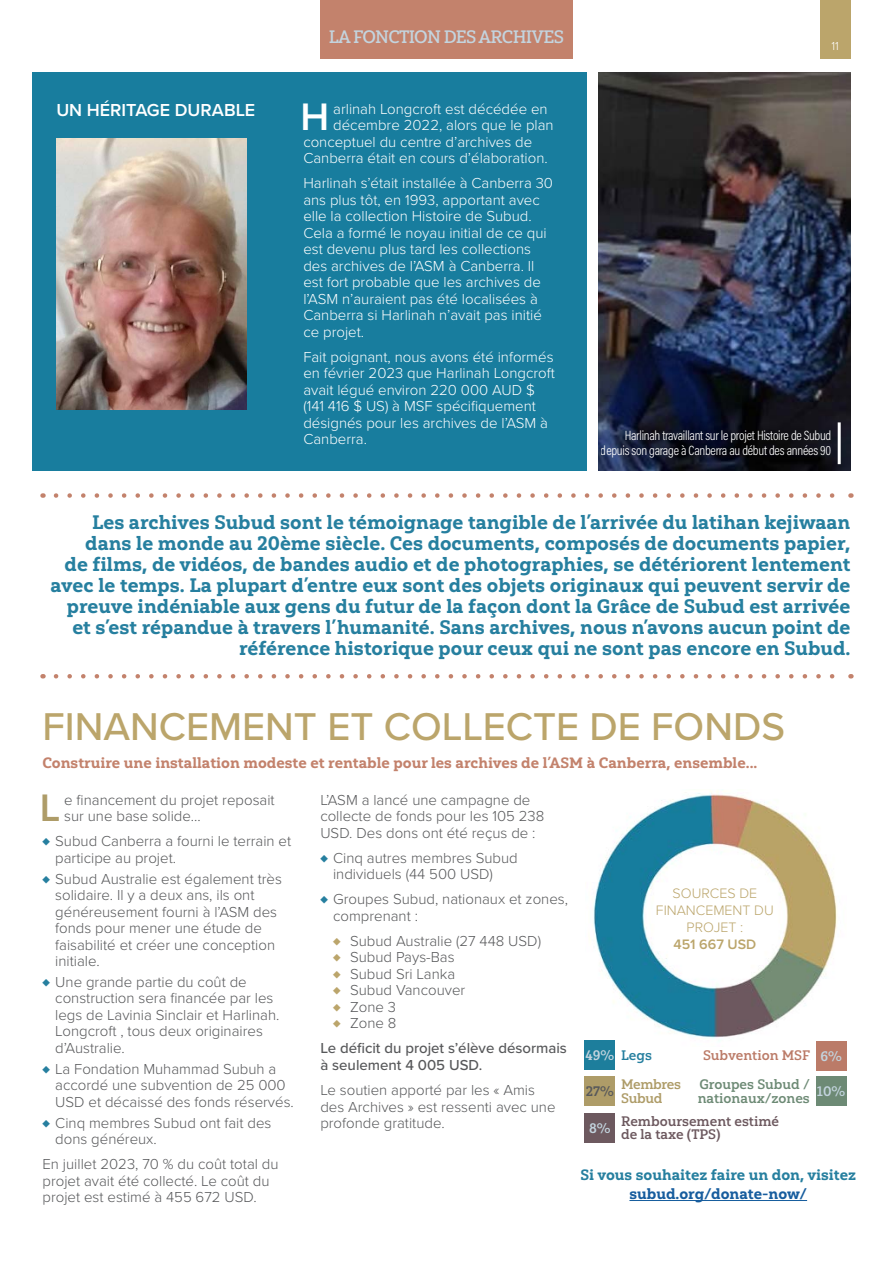
<style>
.page{position:relative;width:893px;height:1263px;background:#fff}
.page>*{position:absolute;margin:0;border:0;box-sizing:border-box;transform-origin:0 0}
.t1{font:500 40.2px "Proxima Nova";color:#bba56b}
.Drop_cap_text{font:600 39.75px "Proxima Nova";color:#ae9c68}
.Drop_cap_text-2{font:600 39.75px "Proxima Nova";color:#fff}
.Pull_out_text{font:19.5px/21px "Yorkten Slab Nor Ex B";color:#267f9f;text-align:right}
.t2{font:18px "Yorkten Slab Nor Med";letter-spacing:-.04em;color:#c3d4de}
.Subheading{font:600 18px "Proxima Nova";color:#fff}
.Body_text{font:300 15px/16.5px "Proxima Nova";color:#57585a}
.Body_text-2{font:300 15px/16.5px "Proxima Nova";color:#fff}
.Drop_cap_text-3{font:300 15px "Proxima Nova";color:#fff}
.Pull_out_text-2{font:15px "Yorkten Slab Nor Ex B";color:#c3826c}
.Pull_out_text-3{font:15px/19.5px "Yorkten Slab Nor Ex B";color:#267f9f;text-align:center}
.Body_text-3{font:500 15px/16.5px "Proxima Nova";color:#57585a}
.Drop_cap_text-4{font:300 15px/16.5px "Proxima Nova";color:#57585a}
.t3{font:300 14.25px/17.1px "Proxima Nova";color:#bba56b;text-align:center}
.t4{font:13.8px/13.5px "Yorkten Slab Nor Dem";color:#6d595f}
.t5{font:13.8px "Yorkten Slab Nor Dem";color:#6d8a75}
.t6{font:13.8px "Yorkten Slab Nor Dem";color:#bb7b68}
.t7{font:13.8px/13.5px "Yorkten Slab Nor Dem";letter-spacing:-.02em;color:#ae9c68}
.t8{font:13.8px "Yorkten Slab Nor Dem";color:#c3d4de}
.t9{font:13.8px "Yorkten Slab Nor Dem";color:#267f9f}
.t10{font:13.8px "Yorkten Slab Nor Dem";color:#57585a}
.t11{font:300 13.5px/15px "Acumin Pro Cond";letter-spacing:-.02em;color:#fff;text-align:right}
.t12{font:300 12px "Proxima Nova";color:#fff}
.s1{color:#267f9f}
.s2{color:#bba56b}
.s3{font-weight:600}
.s4{color:#175d9e}
</style>
<div class="page">
<img style="left:589px;top:791px;width:257px;height:251px">
<div style="left:32px;top:72px;width:555px;height:399px;background:#187d9e"></div>
<div style="left:320px;top:0;width:253px;height:58px;background:#c3826c"></div>
<img style="left:56px;top:138px;width:191px;height:272px">
<img style="left:598px;top:72px;width:252px;height:399px">
<svg style="left:56px;top:493px;width:779px;height:5px"></svg>
<svg style="left:56px;top:674px;width:779px;height:4px"></svg>
<div style="left:585px;top:1040px;width:30px;height:30px;background:#1d7e9c"></div>
<div style="left:585px;top:1076px;width:30px;height:29px;background:#ae9c68"></div>
<div style="left:816px;top:1042px;width:30px;height:29px;background:#bb7b68"></div>
<div style="left:816px;top:1076px;width:30px;height:29px;background:#6d8a75"></div>
<div style="left:585px;top:1113px;width:30px;height:29px;background:#6d595f"></div>
<hr style="left:629px;top:1200px;width:178px;height:1px;background:#175d9e">
<hr style="left:838px;top:422px;width:3px;height:42px;background:#fff">
<div style="left:820px;top:0;width:30px;height:58px;background:#bba56b"></div>
<p class="Subheading" style="left:56px;top:97px;width:201px">UN HÉRITAGE DURABLE</p>
<p class="t2" style="left:329px;top:25px;width:237px">LA FONCTION DES ARCHIVES</p>
<p class="Drop_cap_text-2" style="left:300px;top:88px;width:30px">H</p>
<p class="Drop_cap_text-3" style="left:333px;top:98px;width:216px">arlinah Longcroft est décédée en</p>
<p class="Drop_cap_text-3" style="left:333px;top:114px;width:222px">décembre 2022, alors que le plan</p>
<p class="Drop_cap_text-3" style="left:303px;top:131px;width:230px">conceptuel du centre d’archives de</p>
<p class="Drop_cap_text-3" style="left:303px;top:147px;width:246px">Canberra était en cours d’élaboration.</p>
<p class="Body_text-2" style="left:303px;top:174px;width:251px">Harlinah s’était installée à Canberra 30 ans plus tôt, en 1993, apportant avec elle la collection Histoire de Subud.<br>Cela a formé le noyau initial de ce qui est devenu plus tard les collections des archives de l’ASM à Canberra. Il est fort probable que les archives de l’ASM n’auraient pas été localisées à Canberra si Harlinah n’avait pas initié ce projet.</p>
<p class="Body_text-2" style="left:303px;top:348px;width:253px">Fait poignant, nous avons été informés en février 2023 que Harlinah Longcroft avait légué environ 220 000 AUD $ (141 416 $ US) à MSF spécifiquement désignés pour les archives de l’ASM à<br>Canberra.</p>
<p class="t12" style="left:831px;top:37px;width:9px">11</p>
<p class="t11" style="left:601px;top:428px;width:232px">Harlinah travaillant sur le projet Histoire de Subud depuis son garage à Canberra au début des années 90</p>
<p class="Pull_out_text" style="left:51px;top:511px;width:801px">Les archives Subud sont le témoignage tangible de l’arrivée du latihan kejiwaan dans le monde au 20ème siècle. Ces documents, composés de documents papier,<br>de films, de vidéos, de bandes audio et de photographies, se détériorent lentement avec le temps. La plupart d’entre eux sont des objets originaux qui peuvent servir de preuve indéniable aux gens du futur de la façon dont la Grâce de Subud est arrivée et s’est répandue à travers l’humanité. Sans archives, nous n’avons aucun point de référence historique pour ceux qui ne sont pas encore en Subud.</p>
<p class="t1" style="left:43px;top:696px;width:744px">FINANCEMENT ET COLLECTE DE FONDS</p>
<p class="Pull_out_text-2" style="left:43px;top:753px;width:716px">Construire une installation modeste et rentable pour les archives de l’ASM à Canberra, ensemble...</p>
<p class="Drop_cap_text" style="left:40px;top:778px;width:22px">L</p>
<p class="Drop_cap_text-4" style="left:64px;top:791px;width:212px">e financement du projet reposait sur une base solide...</p>
<p class="Body_text" style="left:55px;top:832px;width:237px;text-indent:-13px"><span class="s1">♦</span> Subud Canberra a fourni le terrain et participe au projet.</p>
<p class="Body_text" style="left:55px;top:870px;width:228px;text-indent:-13px"><span class="s1">♦</span> Subud Australie est également très solidaire. Il y a deux ans, ils ont généreusement fourni à l’ASM des fonds pour mener une étude de faisabilité et créer une conception initiale.</p>
<p class="Body_text" style="left:55px;top:973px;width:226px;text-indent:-13px"><span class="s1">♦</span> Une grande partie du coût de construction sera financée par les legs de Lavinia Sinclair et Harlinah.<br>Longcroft , tous deux originaires d’Australie.</p>
<p class="Body_text" style="left:55px;top:1060px;width:240px;text-indent:-13px"><span class="s1">♦</span> La Fondation Muhammad Subuh a accordé une subvention de 25 000<br>USD et décaissé des fonds réservés.</p>
<p class="Body_text" style="left:55px;top:1113px;width:218px;text-indent:-13px"><span class="s1">♦</span> Cinq membres Subud ont fait des dons généreux.</p>
<p class="Body_text" style="left:43px;top:1155px;width:238px">En juillet 2023, 70 % du coût total du projet avait été collecté. Le coût du projet est estimé à 455 672 USD.</p>
<p class="Body_text" style="left:320px;top:791px;width:225px">L’ASM a lancé une campagne de collecte de fonds pour les 105 238<br>USD. Des dons ont été reçus de :</p>
<p class="Body_text" style="left:333px;top:849px;width:186px;text-indent:-13px"><span class="s1">♦</span> Cinq autres membres Subud individuels (44 500 USD)</p>
<p class="Body_text" style="left:333px;top:890px;width:236px;text-indent:-13px"><span class="s1">♦</span> Groupes Subud, nationaux et zones, comprenant :</p>
<p class="Body_text" style="left:333px;top:932px;width:209px"><span class="s2">♦</span> Subud Australie (27 448 USD)</p>
<p class="Body_text" style="left:333px;top:948px;width:123px"><span class="s2">♦</span> Subud Pays-Bas</p>
<p class="Body_text" style="left:333px;top:965px;width:124px"><span class="s2">♦</span> Subud Sri Lanka</p>
<p class="Body_text" style="left:333px;top:981px;width:134px"><span class="s2">♦</span> Subud Vancouver</p>
<p class="Body_text" style="left:333px;top:998px;width:64px"><span class="s2">♦</span> Zone 3</p>
<p class="Body_text" style="left:333px;top:1014px;width:65px"><span class="s2">♦</span> Zone 8</p>
<p class="Body_text-3" style="left:320px;top:1040px;width:248px">Le déficit du projet s’élève désormais à seulement 4 005 USD.</p>
<p class="Body_text" style="left:320px;top:1081px;width:237px">Le soutien apporté par les « Amis des Archives » est ressenti avec une profonde gratitude.</p>
<p class="t3" style="left:656px;top:884px;width:119px">SOURCES DE<br>FINANCEMENT DU<br>PROJET :<br><span class="s3">451 667 USD</span></p>
<p class="t6" style="left:703px;top:1047px;width:109px">Subvention MSF</p>
<p class="t5" style="left:699px;top:1076px;width:112px">Groupes Subud /</p>
<p class="t5" style="left:698px;top:1089px;width:114px">nationaux/zones</p>
<p class="t4" style="left:621px;top:1114px;width:160px">Remboursement estimé de la taxe (TPS)</p>
<p class="t8" style="left:585px;top:1047px;width:30px">49%</p>
<p class="t10" style="left:586px;top:1082px;width:30px">27%</p>
<p class="t9" style="left:621px;top:1047px;width:32px">Legs</p>
<p class="t7" style="left:621px;top:1077px;width:62px">Membres<br>Subud</p>
<p class="t8" style="left:820px;top:1048px;width:23px">6%</p>
<p class="t8" style="left:817px;top:1082px;width:30px">10%</p>
<p class="t8" style="left:589px;top:1119px;width:23px">8%</p>
<p class="Pull_out_text-3" style="left:580px;top:1164px;width:277px">Si vous souhaitez faire un don, visitez <span class="s4">subud.org/donate-now/</span></p>
</div>
